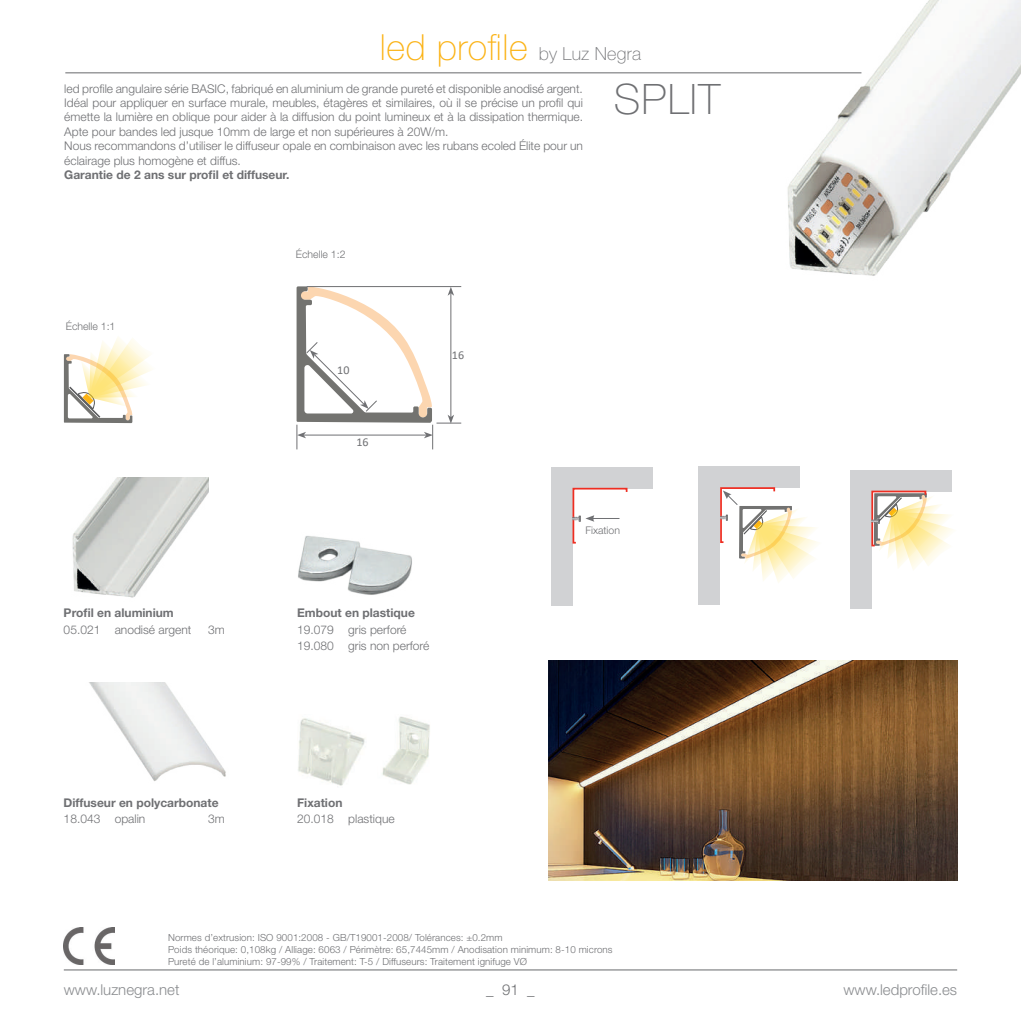
<style>
.page{position:relative;width:1021px;height:1021px;background:#fff}
.page>*{position:absolute;margin:0;border:0;box-sizing:border-box;transform-origin:0 0}
.t1{font:100 42px "Helvetica Neue LT Std";letter-spacing:.03em;color:#6f7073}
.t2{font:100 36px "Helvetica Neue LT Std";letter-spacing:.015em;color:#fbb316}
.t3{font:300 15px "Helvetica Neue LT Std";color:#8a8c8f}
.t4{font:300 15px "Helvetica Neue LT Std";color:#6f7073}
.t5{font:300 12px/14.4px "Helvetica Neue LT Std";color:#6f7073}
.t6{font:700 12px "Helvetica Neue LT Std";color:#6f7073}
.t7{font:12px "Calibri";color:#6f7073}
.t8{font:300 10.5px "Helvetica Neue LT Std";color:#6f7073}
.t9{font:300 9.75px/11.7px "Helvetica Neue LT Std";letter-spacing:.01em;color:#6f7073}
.s1{font-size:18px;color:#6f7073}
</style>
<div class="page">
<hr style="left:64px;top:969px;width:893px;height:1px;background:#6f7073">
<img style="left:784px;top:0;width:236px;height:276px">
<img style="left:549px;top:660px;width:408px;height:220px">
<img style="left:64px;top:927px;width:51px;height:37px">
<img style="left:298px;top:718px;width:67px;height:68px">
<img style="left:382px;top:716px;width:48px;height:69px">
<img style="left:89px;top:682px;width:137px;height:99px">
<img style="left:298px;top:536px;width:114px;height:59px">
<img style="left:72px;top:477px;width:136px;height:121px">
<svg style="left:296px;top:286px;width:165px;height:163px"></svg>
<svg style="left:64px;top:337px;width:87px;height:86px"></svg>
<div style="left:551px;top:474px;width:21px;height:132px;background:#d1d2d4"></div>
<div style="left:551px;top:467px;width:101px;height:21px;background:#d1d2d4"></div>
<svg style="left:572px;top:487px;width:56px;height:57px"></svg>
<div style="left:698px;top:473px;width:22px;height:132px;background:#d1d2d4"></div>
<div style="left:698px;top:466px;width:102px;height:22px;background:#d1d2d4"></div>
<svg style="left:720px;top:487px;width:98px;height:96px"></svg>
<div style="left:850px;top:477px;width:21px;height:131px;background:#d1d2d4"></div>
<div style="left:850px;top:470px;width:101px;height:21px;background:#d1d2d4"></div>
<svg style="left:871px;top:490px;width:82px;height:81px"></svg>
<hr style="left:65px;top:72px;width:796px;height:1px;background:#6f7073">
<h2 class="t2" style="left:380px;top:27px;width:262px">led profile <span class="s1">by Luz Negra</span></h2>
<p class="t5" style="left:64px;top:81px;width:520px">led profile angulaire série BASIC, fabriqué en aluminium de grande pureté et disponible anodisé argent.<br>Idéal pour appliquer en surface murale, meubles, étagères et similaires, où il se précise un profil qui émette la lumière en oblique pour aider à la diffusion du point lumineux et à la dissipation thermique.<br>Apte pour bandes led jusque 10mm de large et non supérieures à 20W/m.<br>Nous recommandons d’utiliser le diffuseur opale en combinaison avec les rubans ecoled Élite pour un éclairage plus homogène et diffus.</p>
<p class="t6" style="left:64px;top:167px;width:227px">Garantie de 2 ans sur profil et diffuseur.</p>
<h1 class="t1" style="left:614px;top:75px;width:108px">SPLIT</h1>
<p class="t8" style="left:66px;top:320px;width:51px">Échelle 1:1</p>
<p class="t6" style="left:64px;top:605px;width:112px">Profil en aluminium</p>
<p class="t5" style="left:64px;top:622px;width:129px">05.021 anodisé argent</p>
<p class="t5" style="left:208px;top:622px;width:18px">3m</p>
<p class="t6" style="left:64px;top:795px;width:156px">Diffuseur en polycarbonate</p>
<p class="t5" style="left:64px;top:811px;width:83px">18.043 opalin</p>
<p class="t5" style="left:208px;top:811px;width:18px">3m</p>
<p class="t8" style="left:296px;top:247px;width:51px">Échelle 1:2</p>
<p class="t7" style="left:337px;top:362px;width:14px">10</p>
<p class="t7" style="left:356px;top:434px;width:14px">16</p>
<p class="t7" style="left:452px;top:346px;width:14px">16</p>
<p class="t6" style="left:297px;top:605px;width:119px">Embout en plastique</p>
<p class="t5" style="left:297px;top:621px;width:134px;line-height:16.5px">19.079 gris perforé<br>19.080 gris non perforé</p>
<p class="t6" style="left:297px;top:795px;width:47px">Fixation</p>
<p class="t5" style="left:297px;top:811px;width:99px">20.018 plastique</p>
<p class="t8" style="left:585px;top:524px;width:36px">Fixation</p>
<p class="t9" style="left:168px;top:931px;width:446px">Normes d’extrusion: ISO 9001:2008 - GB/T19001-2008/ Tolérances: ±0.2mm<br>Poids théorique: 0,108kg / Alliage: 6063 / Périmètre: 65,7445mm / Anodisation minimum: 8-10 microns<br>Pureté de l’aluminium: 97-99% / Traitement: T-5 / Diffuseurs: Traitement ignifuge VØ</p>
<p class="t3" style="left:64px;top:980px;width:117px">www.luznegra.net</p>
<p class="t4" style="left:486px;top:980px;width:50px">_ 91 _</p>
<p class="t3" style="left:843px;top:980px;width:115px">www.ledprofile.es</p>
</div>
